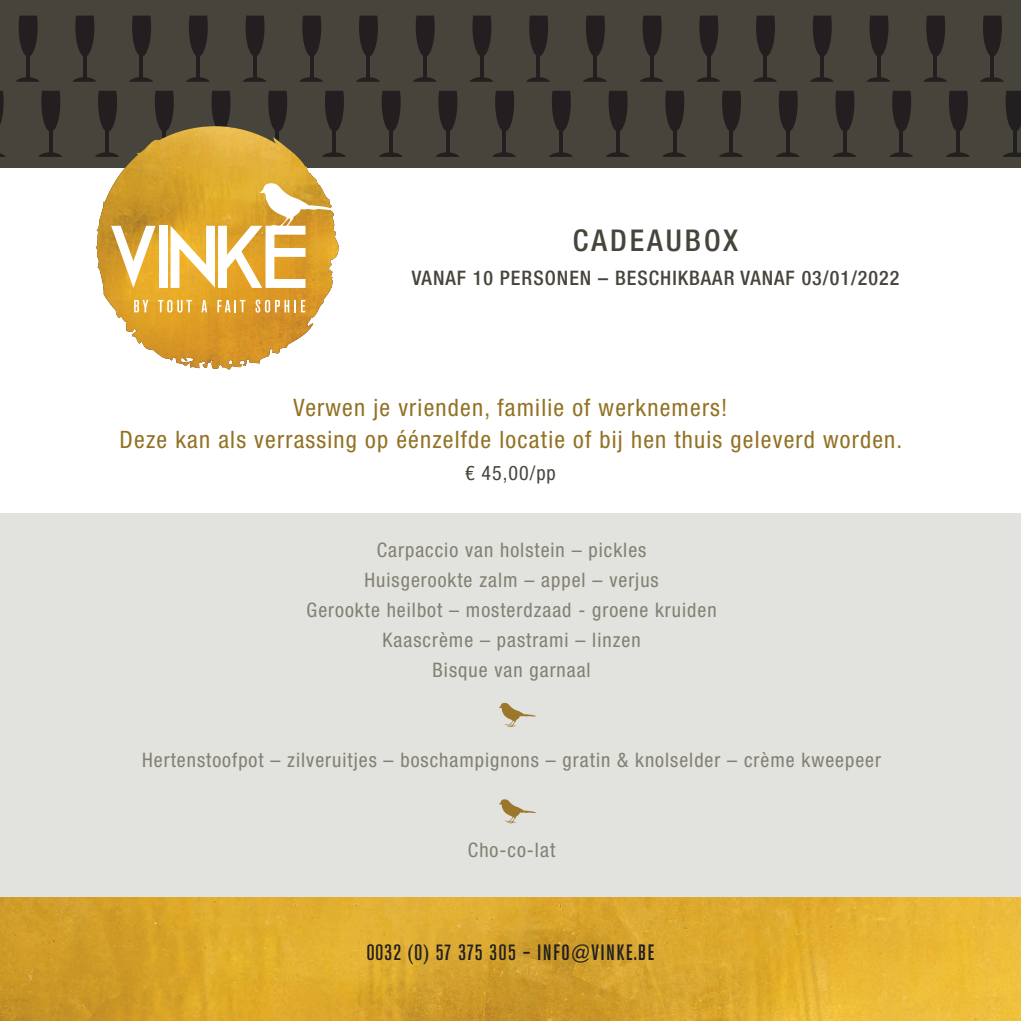
<style>
.page{position:relative;width:1021px;height:1021px;background:#fff}
.page>*{position:absolute;margin:0;border:0;box-sizing:border-box;transform-origin:0 0}
.t1{font:500 condensed 30px "Helvetica Neue LT Std";letter-spacing:.1em;color:#47453b}
.t2{font:condensed 24px/32px "Helvetica Neue LT Std";letter-spacing:.05em;color:#927223;text-align:center}
.t3{font:500 condensed 22px "Akzidenz Grotesk BE";letter-spacing:.07em;color:#231f20}
.t4{font:condensed 20px/30px "Helvetica Neue LT Std";letter-spacing:.05em;color:#828072;text-align:center}
.t5{font:500 condensed 20px "Helvetica Neue LT Std";letter-spacing:.05em;color:#47453b}
.t6{font:condensed 20px "Helvetica Neue LT Std";color:#47453b}
</style>
<div class="page">
<div style="left:0;top:513px;width:1020px;height:507px;background:#e2e2de"></div>
<div style="left:0;top:0;width:1020px;height:167px;background:#47453b"></div>
<svg style="left:499px;top:702px;width:37px;height:25px"></svg>
<svg style="left:499px;top:799px;width:37px;height:24px"></svg>
<img style="left:0;top:897px;width:1020px;height:123px">
<svg style="left:19px;top:16px;width:19px;height:41px"></svg>
<hr style="left:26px;top:39px;width:3px;height:42px;background:#231f20">
<svg style="left:16px;top:77px;width:24px;height:5px"></svg>
<svg style="left:75px;top:16px;width:19px;height:41px"></svg>
<hr style="left:83px;top:39px;width:3px;height:42px;background:#231f20">
<svg style="left:72px;top:77px;width:24px;height:5px"></svg>
<svg style="left:132px;top:16px;width:19px;height:41px"></svg>
<hr style="left:140px;top:39px;width:3px;height:42px;background:#231f20">
<svg style="left:129px;top:77px;width:24px;height:5px"></svg>
<svg style="left:189px;top:16px;width:19px;height:40px"></svg>
<hr style="left:196px;top:39px;width:4px;height:42px;background:#231f20">
<svg style="left:186px;top:77px;width:24px;height:5px"></svg>
<svg style="left:245px;top:16px;width:19px;height:41px"></svg>
<hr style="left:253px;top:39px;width:3px;height:42px;background:#231f20">
<svg style="left:243px;top:77px;width:23px;height:5px"></svg>
<svg style="left:302px;top:16px;width:19px;height:41px"></svg>
<hr style="left:310px;top:39px;width:3px;height:42px;background:#231f20">
<svg style="left:299px;top:77px;width:24px;height:5px"></svg>
<svg style="left:359px;top:16px;width:19px;height:41px"></svg>
<hr style="left:367px;top:39px;width:3px;height:42px;background:#231f20">
<svg style="left:356px;top:77px;width:24px;height:5px"></svg>
<svg style="left:416px;top:16px;width:18px;height:41px"></svg>
<hr style="left:423px;top:39px;width:3px;height:42px;background:#231f20">
<svg style="left:413px;top:77px;width:24px;height:5px"></svg>
<svg style="left:472px;top:16px;width:19px;height:41px"></svg>
<hr style="left:480px;top:39px;width:3px;height:42px;background:#231f20">
<svg style="left:469px;top:77px;width:24px;height:5px"></svg>
<svg style="left:529px;top:16px;width:19px;height:41px"></svg>
<hr style="left:537px;top:39px;width:3px;height:42px;background:#231f20">
<svg style="left:526px;top:77px;width:24px;height:5px"></svg>
<svg style="left:586px;top:16px;width:19px;height:41px"></svg>
<hr style="left:593px;top:39px;width:3px;height:42px;background:#231f20">
<svg style="left:583px;top:77px;width:24px;height:5px"></svg>
<svg style="left:642px;top:16px;width:19px;height:41px"></svg>
<hr style="left:650px;top:39px;width:3px;height:42px;background:#231f20">
<svg style="left:640px;top:77px;width:23px;height:5px"></svg>
<svg style="left:699px;top:16px;width:19px;height:41px"></svg>
<hr style="left:707px;top:39px;width:3px;height:42px;background:#231f20">
<svg style="left:696px;top:77px;width:24px;height:5px"></svg>
<svg style="left:756px;top:16px;width:19px;height:41px"></svg>
<hr style="left:763px;top:39px;width:3px;height:42px;background:#231f20">
<svg style="left:753px;top:77px;width:24px;height:5px"></svg>
<svg style="left:813px;top:16px;width:18px;height:41px"></svg>
<hr style="left:820px;top:39px;width:3px;height:42px;background:#231f20">
<svg style="left:810px;top:77px;width:23px;height:5px"></svg>
<svg style="left:869px;top:16px;width:19px;height:41px"></svg>
<hr style="left:877px;top:39px;width:3px;height:42px;background:#231f20">
<svg style="left:867px;top:77px;width:23px;height:5px"></svg>
<svg style="left:926px;top:16px;width:19px;height:40px"></svg>
<hr style="left:933px;top:39px;width:4px;height:42px;background:#231f20">
<svg style="left:923px;top:77px;width:24px;height:5px"></svg>
<svg style="left:983px;top:16px;width:18px;height:41px"></svg>
<hr style="left:990px;top:39px;width:3px;height:42px;background:#231f20">
<svg style="left:980px;top:77px;width:23px;height:5px"></svg>
<svg style="left:0;top:91px;width:4px;height:34px"></svg>
<svg style="left:0;top:153px;width:6px;height:4px"></svg>
<svg style="left:41px;top:91px;width:19px;height:41px"></svg>
<hr style="left:49px;top:114px;width:3px;height:42px;background:#231f20">
<svg style="left:38px;top:152px;width:24px;height:5px"></svg>
<svg style="left:98px;top:91px;width:19px;height:35px"></svg>
<hr style="left:106px;top:114px;width:3px;height:42px;background:#231f20">
<svg style="left:155px;top:91px;width:19px;height:35px"></svg>
<hr style="left:162px;top:114px;width:3px;height:42px;background:#231f20">
<svg style="left:211px;top:91px;width:19px;height:35px"></svg>
<hr style="left:219px;top:114px;width:3px;height:42px;background:#231f20">
<svg style="left:268px;top:91px;width:19px;height:35px"></svg>
<hr style="left:276px;top:114px;width:3px;height:42px;background:#231f20">
<svg style="left:325px;top:91px;width:19px;height:37px"></svg>
<hr style="left:332px;top:114px;width:4px;height:42px;background:#231f20">
<svg style="left:339px;top:153px;width:7px;height:4px"></svg>
<svg style="left:382px;top:91px;width:18px;height:41px"></svg>
<hr style="left:389px;top:114px;width:3px;height:42px;background:#231f20">
<svg style="left:379px;top:152px;width:24px;height:5px"></svg>
<svg style="left:438px;top:91px;width:19px;height:41px"></svg>
<hr style="left:446px;top:114px;width:3px;height:42px;background:#231f20">
<svg style="left:435px;top:152px;width:24px;height:5px"></svg>
<svg style="left:495px;top:91px;width:19px;height:41px"></svg>
<hr style="left:503px;top:114px;width:3px;height:42px;background:#231f20">
<svg style="left:492px;top:152px;width:24px;height:5px"></svg>
<svg style="left:552px;top:91px;width:19px;height:41px"></svg>
<hr style="left:559px;top:114px;width:3px;height:42px;background:#231f20">
<svg style="left:549px;top:152px;width:24px;height:5px"></svg>
<svg style="left:608px;top:91px;width:19px;height:41px"></svg>
<hr style="left:616px;top:114px;width:3px;height:42px;background:#231f20">
<svg style="left:606px;top:152px;width:23px;height:5px"></svg>
<svg style="left:665px;top:91px;width:19px;height:41px"></svg>
<hr style="left:673px;top:114px;width:3px;height:42px;background:#231f20">
<svg style="left:662px;top:152px;width:24px;height:5px"></svg>
<svg style="left:722px;top:91px;width:19px;height:41px"></svg>
<hr style="left:729px;top:114px;width:3px;height:42px;background:#231f20">
<svg style="left:719px;top:152px;width:24px;height:5px"></svg>
<svg style="left:779px;top:91px;width:18px;height:41px"></svg>
<hr style="left:786px;top:114px;width:3px;height:42px;background:#231f20">
<svg style="left:776px;top:152px;width:23px;height:5px"></svg>
<svg style="left:835px;top:91px;width:19px;height:41px"></svg>
<hr style="left:843px;top:114px;width:3px;height:42px;background:#231f20">
<svg style="left:832px;top:152px;width:24px;height:5px"></svg>
<svg style="left:892px;top:91px;width:19px;height:40px"></svg>
<hr style="left:899px;top:114px;width:4px;height:42px;background:#231f20">
<svg style="left:889px;top:152px;width:24px;height:5px"></svg>
<svg style="left:949px;top:91px;width:18px;height:41px"></svg>
<hr style="left:956px;top:114px;width:3px;height:42px;background:#231f20">
<svg style="left:946px;top:152px;width:23px;height:5px"></svg>
<svg style="left:1005px;top:91px;width:15px;height:41px"></svg>
<hr style="left:1013px;top:114px;width:3px;height:42px;background:#231f20">
<svg style="left:1003px;top:152px;width:17px;height:5px"></svg>
<svg style="left:102px;top:126px;width:237px;height:134px"></svg>
<img style="left:96px;top:138px;width:237px;height:231px">
<svg style="left:111px;top:226px;width:44px;height:62px"></svg>
<div style="left:159px;top:226px;width:8px;height:62px;background:#fff"></div>
<svg style="left:171px;top:182px;width:161px;height:106px"></svg>
<svg style="left:134px;top:300px;width:14px;height:12px"></svg>
<svg style="left:158px;top:300px;width:34px;height:12px"></svg>
<svg style="left:201px;top:300px;width:6px;height:12px"></svg>
<svg style="left:217px;top:300px;width:28px;height:12px"></svg>
<svg style="left:255px;top:300px;width:50px;height:12px"></svg>
<h1 class="t1" style="left:573px;top:222px;width:167px">CADEAUBOX</h1>
<p class="t5" style="left:412px;top:266px;width:489px">VANAF 10 PERSONEN – BESCHIKBAAR VANAF 03/01/2022</p>
<p class="t2" style="left:120px;top:391px;width:784px">Verwen je vrienden, familie of werknemers!<br>Deze kan als verrassing op éénzelfde locatie of bij hen thuis geleverd worden.</p>
<p class="t6" style="left:465px;top:461px;width:92px">€ 45,00/pp</p>
<p class="t4" style="left:306px;top:535px;width:411px">Carpaccio van holstein – pickles<br>Huisgerookte zalm – appel – verjus<br>Gerookte heilbot – mosterdzaad - groene kruiden<br>Kaascrème – pastrami – linzen<br>Bisque van garnaal</p>
<p class="t4" style="left:142px;top:745px;width:740px">Hertenstoofpot – zilveruitjes – boschampignons – gratin &amp; knolselder – crème kweepeer</p>
<p class="t4" style="left:468px;top:835px;width:89px">Cho-co-lat</p>
<p class="t3" style="left:367px;top:940px;width:289px">0032 (0) 57 375 305 – INFO@VINKE.BE</p>
</div>
